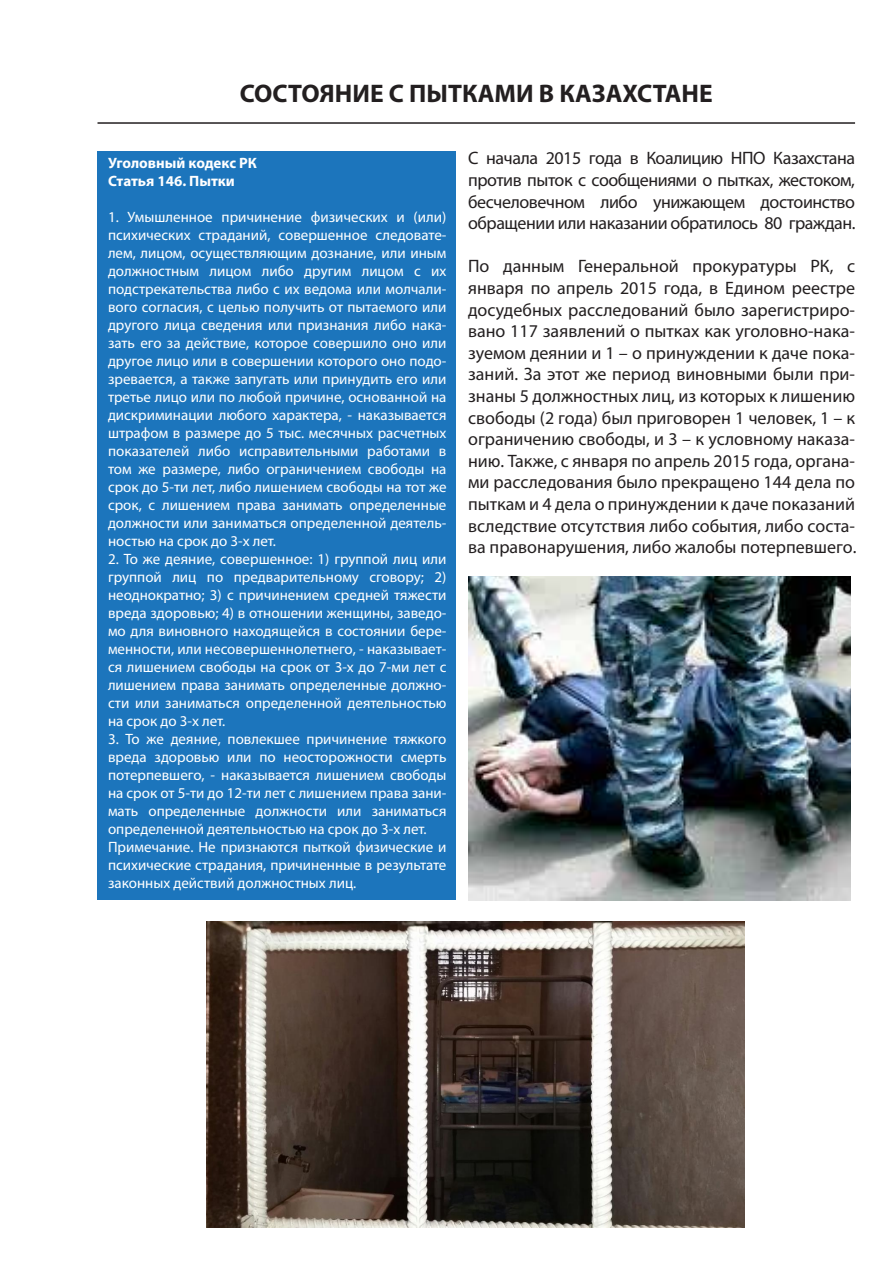
<style>
.page{position:relative;width:893px;height:1263px;background:#fff}
.page>*{position:absolute;margin:0;border:0;box-sizing:border-box;transform-origin:0 0}
.t1{font:700 25.5px "Myriad Pro";color:#231f20}
.t2{font:18px/21.6px "Myriad Pro";letter-spacing:-.015em;color:#231f20;text-align:justify}
.t3{font:15px/18px "Myriad Pro";color:#fff;text-align:justify}
.t4{font:700 15px/18px "Myriad Pro";letter-spacing:-.005em;color:#fff}
</style>
<div class="page">
<div style="left:97px;top:152px;width:359px;height:748px;background:#1c75bc"></div>
<img style="left:468px;top:576px;width:382px;height:324px">
<hr style="left:98px;top:122px;width:757px;height:2px;background:#231f20">
<img style="left:207px;top:922px;width:538px;height:305px">
<h1 class="t1" style="left:240px;top:77px;width:474px">СОСТОЯНИЕ С ПЫТКАМИ В КАЗАХСТАНЕ</h1>
<p class="t4" style="left:108px;top:154px;width:150px">Уголовный кодекс РК<br>Статья 146. Пытки</p>
<p class="t3" style="left:108px;top:208px;width:340px">1. Умышленное причинение физических и (или) психических страданий, совершенное следовате&shy;лем, лицом, осуществляющим дознание, или иным должностным лицом либо другим лицом с их подстрекательства либо с их ведома или молчали&shy;вого согласия, с целью получить от пытаемого или другого лица сведения или признания либо нака&shy;зать его за действие, которое совершило оно или другое лицо или в совершении которого оно подо&shy;зревается, а также запугать или принудить его или третье лицо или по любой причине, основанной на дискриминации любого характера, - наказывается штрафом в размере до 5 тыс. месячных расчетных показателей либо исправительными работами в том же размере, либо ограничением свободы на срок до 5-ти лет, либо лишением свободы на тот же срок, с лишением права занимать определенные должности или заниматься определенной деятель&shy;ностью на срок до 3-х лет.</p>
<p class="t3" style="left:108px;top:550px;width:340px">2. То же деяние, совершенное: 1) группой лиц или группой лиц по предварительному сговору; 2) неоднократно; 3) с причинением средней тяжести вреда здоровью; 4) в отношении женщины, заведо&shy;мо для виновного находящейся в состоянии бере&shy;менности, или несовершеннолетнего, - наказывает&shy;ся лишением свободы на срок от 3-х до 7-ми лет с лишением права занимать определенные должно&shy;сти или заниматься определенной деятельностью на срок до 3-х лет.</p>
<p class="t3" style="left:108px;top:730px;width:340px;text-align:left">3. То же деяние, повлекшее причинение тяжкого вреда здоровью или по неосторожности смерть потерпевшего, - наказывается лишением свободы на срок от 5-ти до 12-ти лет с лишением права зани&shy;мать определенные должности или заниматься определенной деятельностью на срок до 3-х лет.<br>Примечание. Не признаются пыткой физические и психические страдания, причиненные в результате законных действий должностных лиц.</p>
<p class="t2" style="left:468px;top:147px;width:389px">С начала 2015 года в Коалицию НПО Казахстана против пыток с сообщениями о пытках, жестоком, бесчеловечном либо унижающем достоинство обращении или наказании обратилось 80 граждан.</p>
<p class="t2" style="left:468px;top:255px;width:390px">По данным Генеральной прокуратуры РК, с января по апрель 2015 года, в Едином реестре досудебных расследований было зарегистриро&shy;вано 117 заявлений о пытках как уголовно-нака&shy;зуемом деянии и 1 – о принуждении к даче пока&shy;заний. За этот же период виновными были при&shy;знаны 5 должностных лиц, из которых к лишению свободы (2 года) был приговорен 1 человек, 1 – к ограничению свободы, и 3 – к условному наказа&shy;нию. Также, с января по апрель 2015 года, органа&shy;ми расследования было прекращено 144 дела по пыткам и 4 дела о принуждении к даче показаний вследствие отсутствия либо события, либо соста&shy;ва правонарушения, либо жалобы потерпевшего.</p>
</div>
